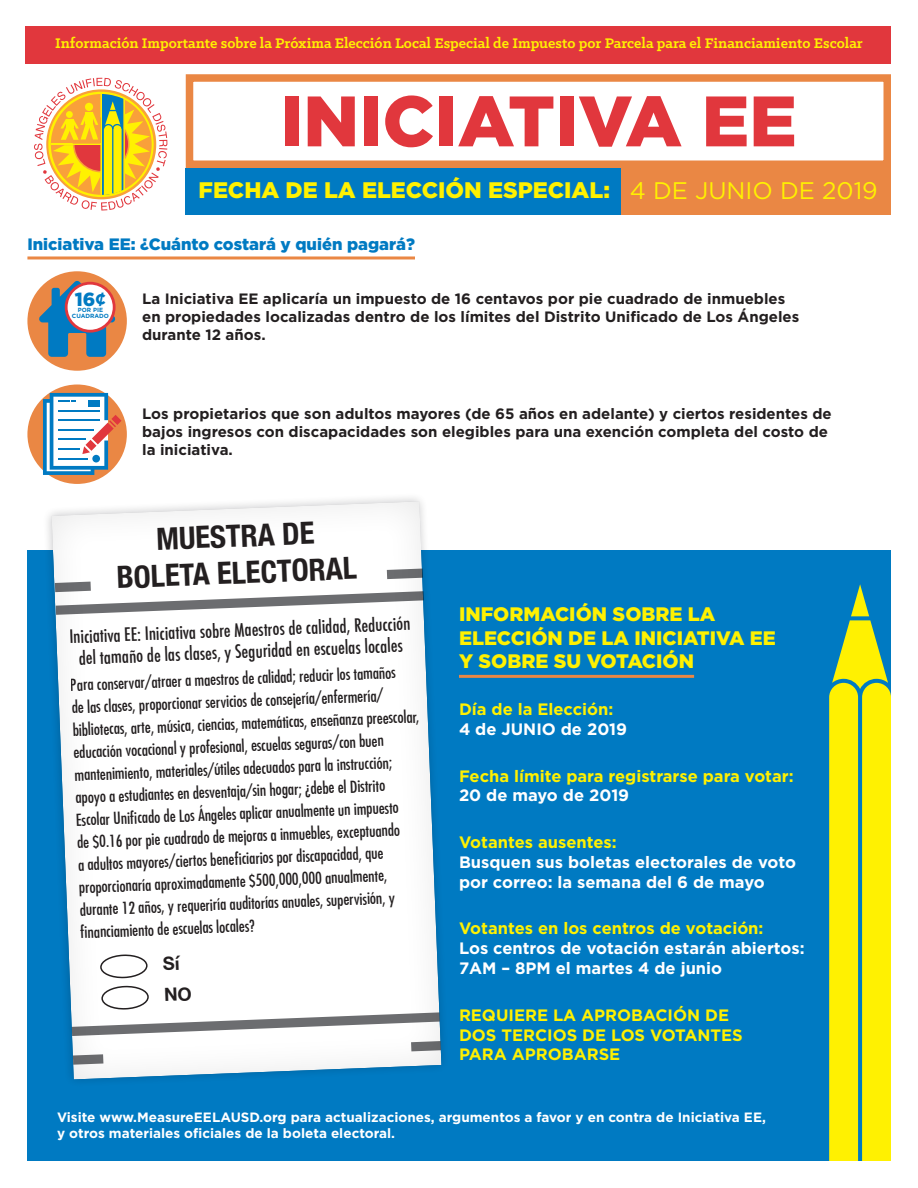
<style>
.page{position:relative;width:918px;height:1188px;background:#fff}
.page>*{position:absolute;margin:0;border:0;box-sizing:border-box;transform-origin:0 0}
.t1{font:900 71.25px "Gotham";color:#e1373d}
.t2{font:700 condensed 30.6px/36.8px "Helvetica Neue";color:#231f20;text-align:center}
.t3{font:900 22.5px "Gotham";color:#fff101}
.t4{font:900 19.5px/23.4px "Gotham";color:#fff101}
.t5{font:900 18.9px "Gotham";color:#007ac2}
.t6{font:700 18.15px/31.2px "Helvetica Neue";color:#231f20}
.t7{font:500 condensed 18px/21.5px "Futura";color:#231f20;text-align:center}
.t8{font:700 16.5px/19.8px "Gotham";color:#fff101}
.t9{font:700 16.5px/19.8px "Gotham";color:#fff}
.t10{font:900 16.5px "Gotham";color:#007ac2}
.t11{font:condensed 16.2px/22.5px "Futura";color:#231f20}
.t12{font:700 15.75px "Klinic Slab";color:#fff101}
.t13{font:700 15px/18px "Gotham";color:#231f20}
.t14{font:700 13.5px/16.2px "Gotham";color:#fff}
.t15{font:700 6px/6px "Gotham";color:#007ac2;text-align:center}
.s1{font-weight:400;font-size:24px}
.s2{font-weight:700}
</style>
<div class="page">
<div style="left:27px;top:551px;width:864px;height:610px;background:#007ac2"></div>
<hr style="left:459px;top:675px;width:235px;height:3px;background:#ea8744">
<svg style="left:51px;top:500px;width:392px;height:581px;fill:#fff"></svg>
<svg style="left:55px;top:569px;width:369px;height:46px;background:#dadbdc"></svg>
<svg style="left:100px;top:954px;width:48px;height:25px"></svg>
<svg style="left:72px;top:986px;width:369px;height:79px;background:#e7e7e8"></svg>
<svg style="left:829px;top:584px;width:62px;height:577px"></svg>
<hr style="left:27px;top:256px;width:388px;height:3px;background:#ea8744">
<div style="left:27px;top:385px;width:100px;height:99px;background:#ea8744;border-radius:50%"></div>
<svg style="left:43px;top:393px;width:79px;height:82px"></svg>
<div style="left:27px;top:271px;width:100px;height:100px;background:#ea8744;border-radius:50%"></div>
<svg style="left:38px;top:281px;width:78px;height:76px"></svg>
<div style="left:66px;top:283px;width:48px;height:48px;background:#fff;border-radius:50%"></div>
<div style="left:65px;top:282px;width:51px;height:51px;border:3px solid #e1373d;border-radius:50%"></div>
<svg style="left:34px;top:78px;width:133px;height:133px"></svg>
<div style="left:25px;top:26px;width:866px;height:37px;background:#e1373d"></div>
<div style="left:186px;top:74px;width:705px;height:94px;border:8px solid #ea8744"></div>
<div style="left:186px;top:168px;width:705px;height:47px;background:#007ac2"></div>
<div style="left:621px;top:162px;width:270px;height:53px;background:#ea8744"></div>
<p class="t12" style="left:55px;top:33px;width:809px">Información Importante sobre la Próxima Elección Local Especial de Impuesto por Parcela para el Financiamiento Escolar</p>
<h1 class="t1" style="left:280px;top:80px;width:518px">INICIATIVA EE</h1>
<h3 class="t3" style="left:198px;top:177px;width:681px">FECHA DE LA ELECCIÓN ESPECIAL: <span class="s1">4 DE JUNIO DE 2019</span></h3>
<p class="t10" style="left:27px;top:234px;width:389px">Iniciativa EE: ¿Cuánto costará y quién pagará?</p>
<p class="t13" style="left:142px;top:289px;width:659px">La Iniciativa EE aplicaría un impuesto de 16 centavos por pie cuadrado de inmuebles en propiedades localizadas dentro de los límites del Distrito Unificado de Los Ángeles durante 12 años.</p>
<p class="t5" style="left:75px;top:288px;width:33px">16<span class="s2">¢</span></p>
<p class="t15" style="left:72px;top:307px;width:39px">POR PIE<br>CUADRADO</p>
<p class="t13" style="left:142px;top:404px;width:691px">Los propietarios que son adultos mayores (de 65 años en adelante) y ciertos residentes de bajos ingresos con discapacidades son elegibles para una exención completa del costo de la iniciativa.</p>
<h2 class="t2" style="left:115px;top:520px;width:242px;rotate:-2deg">MUESTRA DE<br>BOLETA ELECTORAL</h2>
<p class="t7" style="left:69px;top:625px;width:343px;rotate:-2deg">Iniciativa EE: Iniciativa sobre Maestros de calidad, Reducción del tamaño de las clases, y Seguridad en escuelas locales</p>
<p class="t11" style="left:70px;top:673px;width:349px;rotate:-2deg">Para conservar/atraer a maestros de calidad; reducir los tamaños<br>de las clases, proporcionar servicios de consejería/enfermería/ bibliotecas, arte, música, ciencias, matemáticas, enseñanza preescolar, educación vocacional y profesional, escuelas seguras/con buen mantenimiento, materiales/útiles adecuados para la instrucción; apoyo a estudiantes en desventaja/sin hogar; ¿debe el Distrito Escolar Unifi cado de Los Ángeles aplicar anualmente un impuesto<br>de $0.16 por pie cuadrado de mejoras a inmuebles, exceptuando<br>a adultos mayores/ciertos benefi ciarios por discapacidad, que proporcionaría aproximadamente $500,000,000 anualmente, durante 12 años, y requeriría auditorías anuales, supervisión, y<br>fi nanciamiento de escuelas locales?</p>
<p class="t6" style="left:162px;top:949px;width:29px;rotate:-2deg">Sí<br>NO</p>
<p class="t4" style="left:459px;top:602px;width:318px">INFORMACIÓN SOBRE LA<br>ELECCIÓN DE LA INICIATIVA EE<br>Y SOBRE SU VOTACIÓN</p>
<p class="t8" style="left:459px;top:699px;width:156px">Día de la Elección:</p>
<p class="t9" style="left:459px;top:719px;width:170px">4 de JUNIO de 2019</p>
<p class="t8" style="left:459px;top:765px;width:336px">Fecha límite para registrarse para votar:</p>
<p class="t9" style="left:459px;top:785px;width:172px">20 de mayo de 2019</p>
<p class="t8" style="left:459px;top:832px;width:159px">Votantes ausentes:</p>
<p class="t9" style="left:459px;top:852px;width:338px">Busquen sus boletas electorales de voto por correo: la semana del 6 de mayo</p>
<p class="t8" style="left:459px;top:918px;width:306px">Votantes en los centros de votación:</p>
<p class="t9" style="left:459px;top:938px;width:347px">Los centros de votación estarán abiertos:<br>7AM – 8PM el martes 4 de junio</p>
<p class="t8" style="left:459px;top:1005px;width:285px">REQUIERE LA APROBACIÓN DE<br>DOS TERCIOS DE LOS VOTANTES<br>PARA APROBARSE</p>
<p class="t14" style="left:57px;top:1109px;width:710px">Visite www.MeasureEELAUSD.org para actualizaciones, argumentos a favor y en contra de Iniciativa EE, y otros materiales oficiales de la boleta electoral.</p>
</div>
